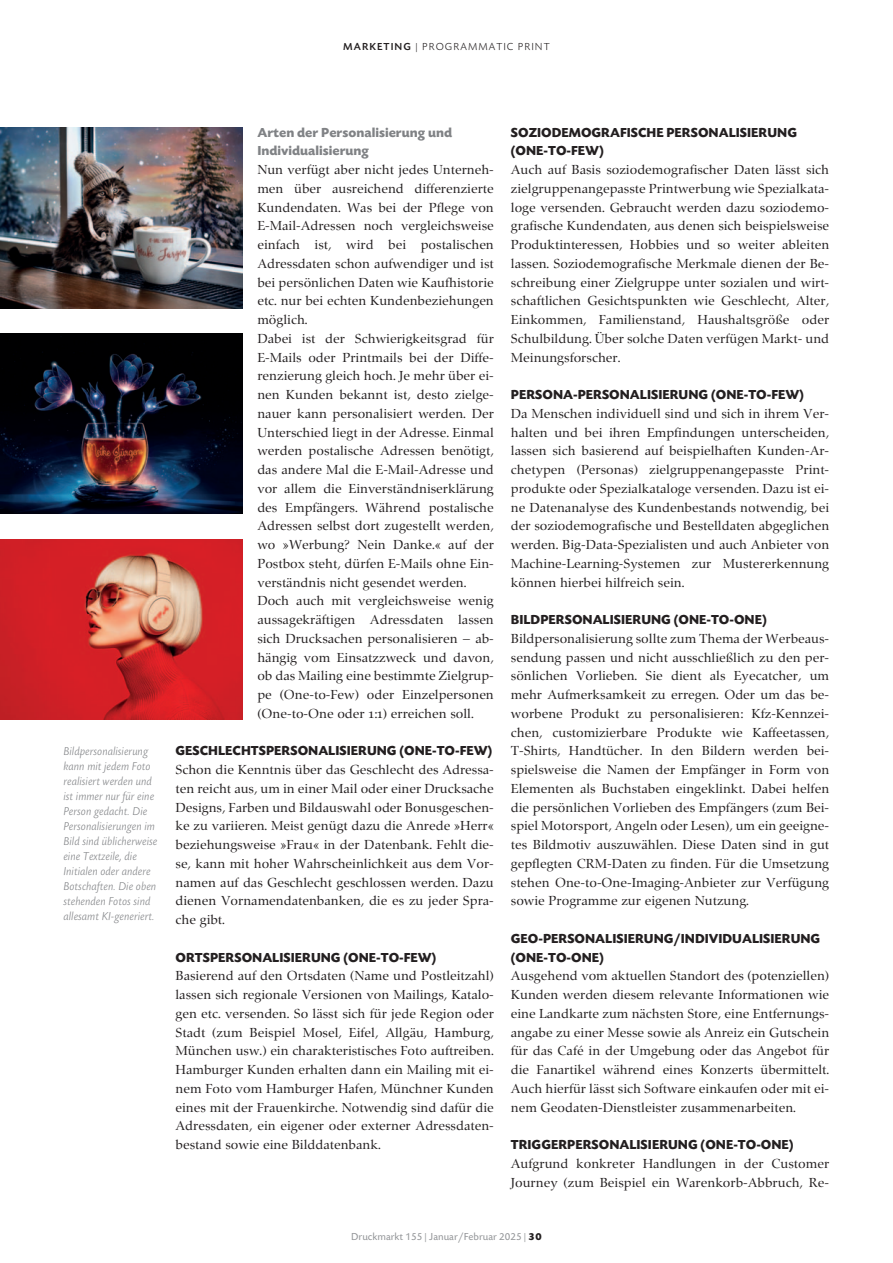
<style>
.page{position:relative;width:893px;height:1263px;background:#fff}
.page>*{position:absolute;margin:0;border:0;box-sizing:border-box;transform-origin:0 0}
.t1{font:13.5px/18.8px "Zapf Renais SB";color:#231f20;text-align:justify}
.t2{font:700 13.5px/18.8px "Today SB";color:#231f20}
.t3{font:700 13.5px/18.8px "Today SB";color:#808285}
.t4{font:italic 300 12px/15px "Today SB";color:#808285}
.t5{font:10.5px "Today SB";color:#939598}
.t6{font:300 10.5px "Today SB";letter-spacing:.1em;color:#231f20}
.s1{font-weight:500}
.s2{font-family:"Zapf Renais SB Caps"}
.s3{font-weight:700;color:#231f20}
</style>
<div class="page">
<img style="left:0;top:128px;width:242px;height:180px">
<img style="left:0;top:333px;width:242px;height:181px">
<img style="left:0;top:539px;width:242px;height:181px">
<p class="t6" style="left:343px;top:42px;width:208px"><span class="s1">MARKETING</span> | PROGRAMMATIC PRINT</p>
<p class="t4" style="left:64px;top:745px;width:95px">Bildpersonalisierung kann mit jedem Foto realisiert werden und ist immer nur für eine<br>Person gedacht. Die<br>Personalisierungen im<br>Bild sind üblicherweise eine Textzeile, die<br>Initialen oder andere<br>Botschaften. Die oben stehenden Fotos sind allesamt KI-generiert.</p>
<p class="t3" style="left:257px;top:124px;width:196px">Arten der Personalisierung und<br>Individualisierung</p>
<p class="t1" style="left:257px;top:162px;width:238px">Nun verfügt aber nicht jedes Unterneh&shy;men über ausreichend differenzierte Kun dendaten. Was bei der Pflege von E-Mail-Adressen noch vergleichsweise einfach ist, wird bei postalischen Adress daten schon aufwendiger und ist bei persönlichen Daten wie Kauf historie etc. nur bei echten Kundenbeziehungen mög lich.</p>
<p class="t1" style="left:257px;top:330px;width:238px">Dabei ist der Schwierigkeitsgrad für E-Mails oder Printmails bei der Diffe&shy;renzierung gleich hoch. Je mehr über ei&shy;nen Kunden bekannt ist, desto zielge&shy;nauer kann personalisiert werden. Der Unterschied liegt in der Adresse. Einmal werden postalische Adressen benötigt, das andere Mal die E-Mail-Adresse und vor allem die Einverständniserklärung des Empfängers. Während postalische Adressen selbst dort zugestellt werden, wo »Werbung? Nein Danke.« auf der Postbox steht, dürfen E-Mails ohne Ein&shy;verständnis nicht gesendet werden.</p>
<p class="t1" style="left:257px;top:593px;width:238px">Doch auch mit vergleichsweise wenig aussagekräftigen Adressdaten lassen sich Drucksachen personalisieren – ab&shy;hängig vom Einsatzzweck und davon, ob das Mailing eine bestimmte Zielgrup&shy;pe (One-to-Few) oder Einzelpersonen (One-to-One oder <span class="s2">1</span>:<span class="s2">1</span>) erreichen soll.</p>
<p class="t2" style="left:176px;top:743px;width:318px">GESCHLECHTSPERSONALISIERUNG (ONE-TO-FEW)</p>
<p class="t1" style="left:176px;top:762px;width:320px">Schon die Kenntnis über das Geschlecht des Adressa&shy;ten reicht aus, um in einer Mail oder einer Drucksache Designs, Farben und Bildauswahl oder Bonusgeschen&shy;ke zu variieren. Meist genügt dazu die Anrede »Herr« beziehungsweise »Frau« in der Datenbank. Fehlt die&shy;se, kann mit hoher Wahrscheinlichkeit aus dem Vor&shy;namen auf das Geschlecht geschlossen werden. Dazu dienen Vornamendatenbanken, die es zu jeder Spra&shy;che gibt.</p>
<p class="t2" style="left:176px;top:949px;width:262px">ORTSPERSONALISIERUNG (ONE-TO-FEW)</p>
<p class="t1" style="left:176px;top:968px;width:320px">Basierend auf den Ortsdaten (Name und Postleitzahl) lassen sich regionale Versionen von Mailings, Katalo&shy;gen etc. versenden. So lässt sich für jede Region oder Stadt (zum Beispiel Mosel, Eifel, Allgäu, Hamburg, München usw.) ein charakte ris tisches Foto auftreiben.<br>Hamburger Kunden erhalten dann ein Mailing mit ei&shy;nem Foto vom Hamburger Hafen, Münchner Kunden eines mit der Frauenkirche. Notwendig sind dafür die Adressdaten, ein eigener oder externer Adress da ten - bestand sowie eine Bilddatenbank.</p>
<p class="t2" style="left:511px;top:124px;width:288px">SOZIODEMOGRAFISCHE PERSONALISIERUNG (ONE-TO-FEW)</p>
<p class="t1" style="left:511px;top:162px;width:320px">Auch auf Basis soziodemografischer Daten lässt sich zielgruppenangepasste Print werbung wie Spezialkata&shy;loge versenden. Gebraucht werden dazu soziodemo&shy;grafische Kundendaten, aus denen sich beispielsweise</p>
<p class="t1" style="left:511px;top:237px;width:320px">Produktinteressen, Hobbies und so weiter ableiten lassen. Soziodemografische Merkmale dienen der Be&shy;schreibung einer Zielgruppe unter sozialen und wirt&shy;schaftlichen Gesichtspunkten wie Geschlecht, Alter, Einkommen, Familienstand, Haushaltsgröße oder Schulbildung. Über solche Daten verfügen Markt- und Meinungsforscher.</p>
<p class="t2" style="left:511px;top:387px;width:295px">PERSONA-PERSONALISIERUNG (ONE-TO-FEW)</p>
<p class="t1" style="left:511px;top:405px;width:320px">Da Menschen individuell sind und sich in ihrem Ver&shy;halten und bei ihren Empfindungen unterscheiden, lassen sich basierend auf beispielhaften Kunden-Ar&shy;chetypen (Personas) zielgruppenangepasste Print - produkte oder Spezialkataloge versenden. Dazu ist ei&shy;ne Datenanalyse des Kundenbestands notwendig, bei der so zio demografische und Bestelldaten abgeglichen werden. Big-Data-Spezialisten und auch Anbieter von Machine-Learning-Systemen zur Mustererkennung können hierbei hilfreich sein.</p>
<p class="t2" style="left:511px;top:612px;width:257px">BILDPERSONALISIERUNG (ONE-TO-ONE)</p>
<p class="t1" style="left:511px;top:630px;width:320px">Bildpersonalisierung sollte zum Thema der Werbeaus&shy;sendung passen und nicht ausschließlich zu den per&shy;sönlichen Vorlieben. Sie dient als Eyecatcher, um mehr Aufmerksamkeit zu erregen. Oder um das be&shy;worbene Produkt zu personalisieren: Kfz-Kennzei&shy;chen, customizierbare Produkte wie Kaffeetassen, T-Shirts, Handtücher. In den Bildern werden bei&shy;spielsweise die Namen der Empfänger in Form von Elementen als Buchstaben eingeklinkt. Dabei helfen die persönlichen Vorlieben des Empfängers (zum Bei&shy;spiel Motorsport, Angeln oder Lesen), um ein geeigne&shy;tes Bildmotiv auszuwählen. Diese Daten sind in gut gepflegten CRM-Daten zu finden. Für die Umsetzung stehen One-to-One-Imaging-Anbieter zur Verfügung sowie Programme zur eigenen Nutzung.</p>
<p class="t2" style="left:511px;top:931px;width:311px">GEO-PERSONALISIERUNG/INDIVIDUALISIERUNG (ONE-TO-ONE)</p>
<p class="t1" style="left:511px;top:968px;width:320px">Ausgehend vom aktuellen Standort des (potenziellen)<br>Kunden werden diesem relevante Informationen wie eine Landkarte zum nächsten Store, eine Entfernungs&shy;angabe zu einer Messe sowie als Anreiz ein Gutschein für das Café in der Umgebung oder das Angebot für die Fanartikel während eines Konzerts übermittelt.<br>Auch hierfür lässt sich Software einkaufen oder mit ei&shy;nem Geodaten-Dienstleis ter zusammenarbeiten.</p>
<p class="t2" style="left:511px;top:1137px;width:284px">TRIGGERPERSONALISIERUNG (ONE-TO-ONE)</p>
<p class="t1" style="left:511px;top:1155px;width:320px">Aufgrund konkreter Handlungen in der Customer<br>Journey (zum Beispiel ein Warenkorb-Abbruch, Re-</p>
<p class="t5" style="left:351px;top:1233px;width:192px">Druckmarkt 155 | Januar/Februar 2025 | <span class="s3">30</span></p>
</div>
